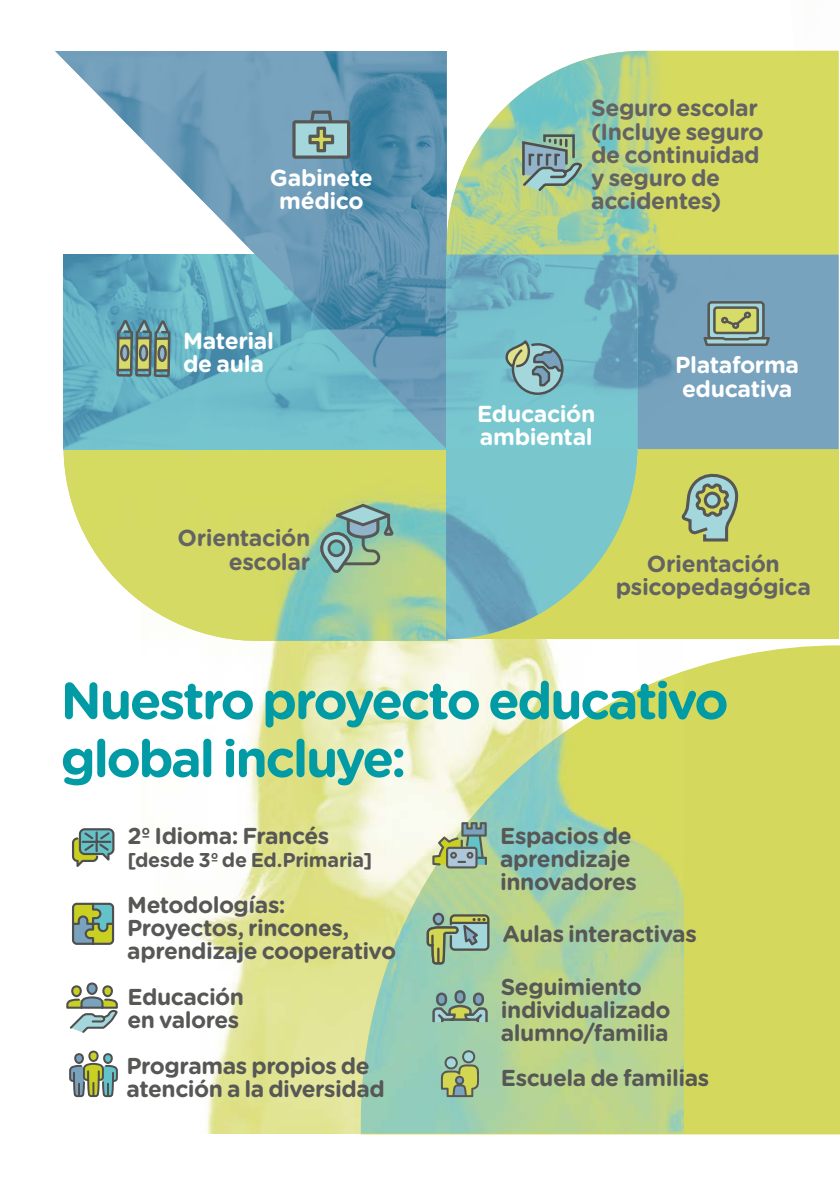
<style>
.page{position:relative;width:840px;height:1191px;background:#fff}
.page>*{position:absolute;margin:0;border:0;box-sizing:border-box;transform-origin:0 0}
.t1{font:700 52px/58px "Gotham Rounded";letter-spacing:-.05em;color:#009ba4}
.t2{font:700 23.2px/23.2px "Gotham Rounded";letter-spacing:-.02em;color:#646363}
.t3{font:700 23.2px/23.2px "Gotham Rounded";letter-spacing:-.02em;color:#fff}
.t4{font:700 23px/23px "Gotham Rounded";letter-spacing:-.025em;color:#575756}
.t5{font:700 20px "Gotham Rounded";letter-spacing:-.015em;color:#575756}
</style>
<div class="page">
<img style="left:186px;top:638px;width:497px;height:495px">
<img style="left:789px;top:50px;width:50px;height:471px">
<img style="left:64px;top:449px;width:383px;height:192px">
<svg style="left:360px;top:645px;width:479px;height:489px;fill:#d4d95d"></svg>
<img style="left:360px;top:671px;width:323px;height:462px">
<div style="left:446px;top:449px;width:392px;height:189px;background:#d4d95d"></div>
<img style="left:55px;top:51px;width:391px;height:398px">
<svg style="left:446px;top:51px;width:392px;height:204px"></svg>
<svg style="left:637px;top:255px;width:201px;height:194px;fill:#78a3be"></svg>
<svg style="left:72px;top:828px;width:43px;height:39px"></svg>
<svg style="left:72px;top:902px;width:43px;height:43px"></svg>
<svg style="left:66px;top:982px;width:52px;height:51px"></svg>
<svg style="left:69px;top:1050px;width:49px;height:48px"></svg>
<svg style="left:432px;top:822px;width:54px;height:46px"></svg>
<div style="left:449px;top:914px;width:40px;height:36px;border:2px solid #4f4f4f;border-radius:4px"></div>
<svg style="left:425px;top:915px;width:63px;height:50px"></svg>
<hr style="left:450px;top:921px;width:38px;height:3px;background:#4f4f4f">
<svg style="left:433px;top:914px;width:10px;height:10px"></svg>
<div style="left:432px;top:912px;width:12px;height:13px;border:2px solid #4f4f4f;border-radius:50%"></div>
<svg style="left:431px;top:989px;width:57px;height:35px"></svg>
<svg style="left:440px;top:1050px;width:39px;height:47px"></svg>
<svg style="left:703px;top:301px;width:66px;height:45px"></svg>
<svg style="left:116px;top:320px;width:54px;height:57px"></svg>
<svg style="left:292px;top:111px;width:58px;height:48px"></svg>
<svg style="left:520px;top:133px;width:63px;height:60px"></svg>
<svg style="left:314px;top:502px;width:82px;height:74px"></svg>
<svg style="left:681px;top:473px;width:55px;height:69px"></svg>
<svg style="left:446px;top:255px;width:191px;height:384px"></svg>
<p class="t3" style="left:270px;top:165px;width:104px;text-align:center">Gabinete médico</p>
<p class="t3" style="left:183px;top:328px;width:92px">Material de aula</p>
<p class="t2" style="left:177px;top:525px;width:134px;text-align:right">Orientación escolar</p>
<p class="t2" style="left:590px;top:96px;width:174px">Seguro escolar (Incluye seguro de continuidad y seguro de accidentes)</p>
<p class="t3" style="left:477px;top:401px;width:120px">Educación ambiental</p>
<p class="t3" style="left:675px;top:353px;width:125px">Plataforma educativa</p>
<p class="t2" style="left:615px;top:551px;width:196px;text-align:center">Orientación psicopedagógica</p>
<h1 class="t1" style="left:61px;top:669px;width:669px">Nuestro proyecto educativo global incluye:</h1>
<p class="t4" style="left:127px;top:823px;width:203px">2º Idioma: Francés</p>
<p class="t5" style="left:127px;top:845px;width:246px">[desde 3º de Ed.Primaria]</p>
<p class="t4" style="left:127px;top:892px;width:270px">Metodologías:<br>Proyectos, rincones, aprendizaje cooperativo</p>
<p class="t4" style="left:127px;top:984px;width:118px">Educación en valores</p>
<p class="t4" style="left:126px;top:1053px;width:260px">Programas propios de atención a la diversidad</p>
<p class="t4" style="left:500px;top:823px;width:138px">Espacios de aprendizaje innovadores</p>
<p class="t4" style="left:502px;top:921px;width:196px">Aulas interactivas</p>
<p class="t4" style="left:500px;top:974px;width:171px">Seguimiento individualizado alumno/familia</p>
<p class="t4" style="left:500px;top:1065px;width:210px">Escuela de familias</p>
</div>
